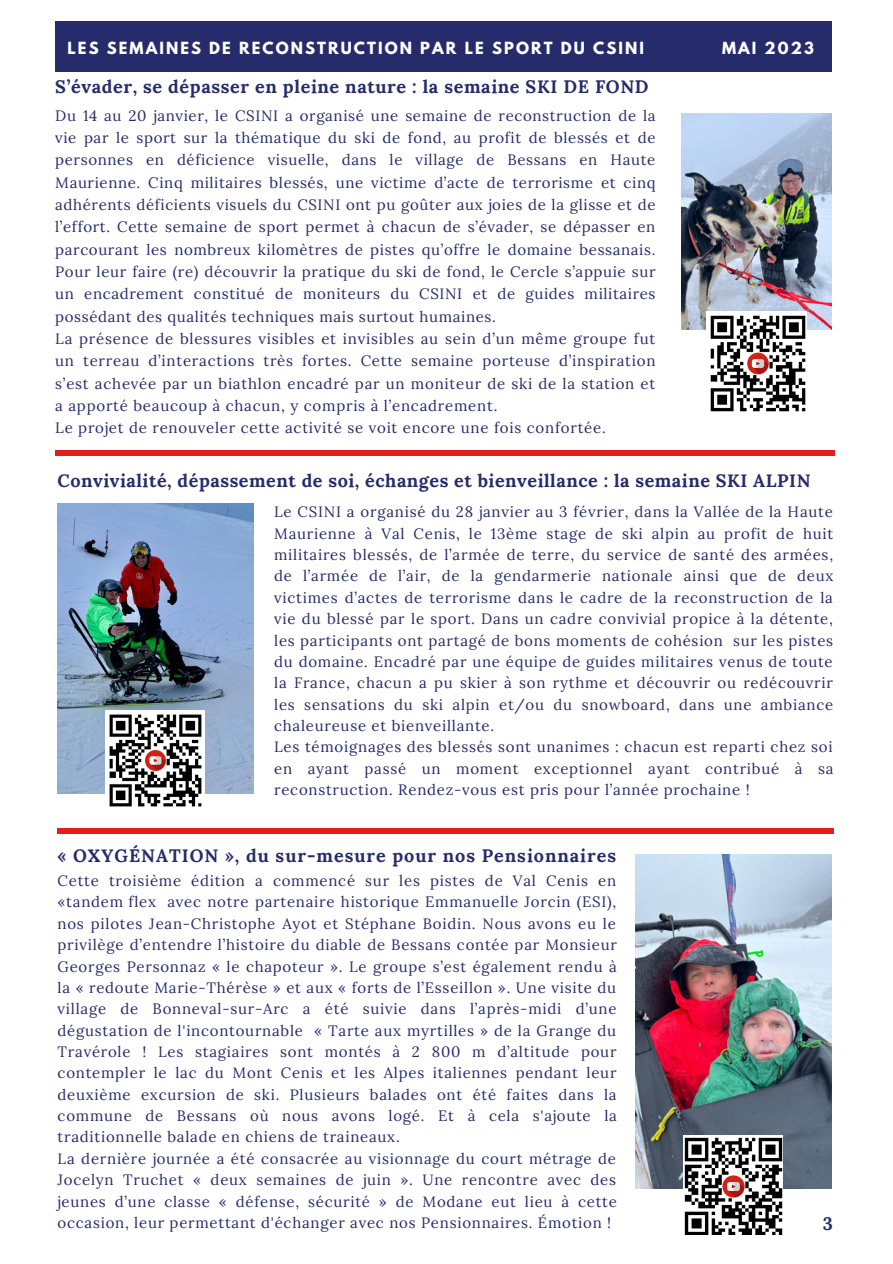
<style>
.page{position:relative;width:893px;height:1264px;background:#fff}
.page>*{position:absolute;margin:0;border:0;box-sizing:border-box;transform-origin:0 0}
.t1{font:700 18px "Lora";letter-spacing:.035em;color:#262c6b}
.t2{font:700 18px "Lora";letter-spacing:.055em;color:#262c6b}
.t3{font:15px/21.3px "Lora";letter-spacing:.05em;color:#262c6b;text-align:justify}
.t4{font:700 14.85px "League Spartan";letter-spacing:.14em;color:#fff}
</style>
<div class="page">
<div style="left:55px;top:21px;width:776px;height:51px;background:#262c6b"></div>
<img style="left:681px;top:113px;width:150px;height:216px">
<img style="left:706px;top:312px;width:100px;height:100px">
<div style="left:55px;top:450px;width:779px;height:6px;background:#e31d1b"></div>
<div style="left:58px;top:827px;width:776px;height:6px;background:#e31d1b"></div>
<img style="left:635px;top:854px;width:196px;height:334px">
<img style="left:683px;top:1135px;width:99px;height:99px">
<img style="left:58px;top:504px;width:195px;height:290px">
<img style="left:106px;top:710px;width:98px;height:97px">
<p class="t4" style="left:67px;top:40px;width:578px">LES SEMAINES DE RECONSTRUCTION PAR LE SPORT DU CSINI</p>
<p class="t1" style="left:55px;top:75px;width:595px">S’évader, se dépasser en pleine nature : la semaine SKI DE FOND</p>
<p class="t3" style="left:55px;top:104px;width:601px;line-height:22.4px">Du 14 au 20 janvier, le CSINI a organisé une semaine de reconstruction de la vie par le sport sur la thématique du ski de fond, au profit de blessés et de personnes en déficience visuelle, dans le village de Bessans en Haute Maurienne. Cinq militaires blessés, une victime d’acte de terrorisme et cinq adhérents déficients visuels du CSINI ont pu goûter aux joies de la glisse et de l’effort. Cette semaine de sport permet à chacun de s’évader, se dépasser en parcourant les nombreux kilomètres de pistes qu’offre le domaine bessanais.<br>Pour leur faire (re) découvrir la pratique du ski de fond, le Cercle s’appuie sur un encadrement constitué de moniteurs du CSINI et de guides militaires possédant des qualités techniques mais surtout humaines.</p>
<p class="t3" style="left:55px;top:327px;width:601px;line-height:22.4px">La présence de blessures visibles et invisibles au sein d’un même groupe fut un terreau d’interactions très fortes. Cette semaine porteuse d’inspiration s’est achevée par un biathlon encadré par un moniteur de ski de la station et a apporté beaucoup à chacun, y compris à l’encadrement.</p>
<p class="t3" style="left:55px;top:417px;width:552px">Le projet de renouveler cette activité se voit encore une fois confortée.</p>
<p class="t4" style="left:722px;top:40px;width:93px">MAI 2023</p>
<p class="t1" style="left:58px;top:469px;width:754px">Convivialité, dépassement de soi, échanges et bienveillance : la semaine SKI ALPIN</p>
<p class="t3" style="left:274px;top:501px;width:560px">Le CSINI a organisé du 28 janvier au 3 février, dans la Vallée de la Haute Maurienne à Val Cenis, le 13ème stage de ski alpin au profit de huit militaires blessés, de l’armée de terre, du service de santé des armées, de l’armée de l’air, de la gendarmerie nationale ainsi que de deux victimes d’actes de terrorisme dans le cadre de la reconstruction de la vie du blessé par le sport. Dans un cadre convivial propice à la détente, les participants ont partagé de bons moments de cohésion sur les pistes du domaine. Encadré par une équipe de guides militaires venus de toute la France, chacun a pu skier à son rythme et découvrir ou redécouvrir les sensations du ski alpin et/ou du snowboard, dans une ambiance chaleureuse et bienveillante.</p>
<p class="t3" style="left:274px;top:736px;width:560px">Les témoignages des blessés sont unanimes : chacun est reparti chez soi en ayant passé un moment exceptionnel ayant contribué à sa reconstruction. Rendez-vous est pris pour l’année prochaine !</p>
<p class="t2" style="left:58px;top:844px;width:560px">« OXYGÉNATION », du sur-mesure pour nos Pensionnaires</p>
<p class="t3" style="left:58px;top:869px;width:561px">Cette troisième édition a commencé sur les pistes de Val Cenis en «tandem flex avec notre partenaire historique Emmanuelle Jorcin (ESI), nos pilotes Jean-Christophe Ayot et Stéphane Boidin. Nous avons eu le privilège d’entendre l’histoire du diable de Bessans contée par Monsieur Georges Personnaz « le chapoteur ». Le groupe s’est également rendu à la « redoute Marie-Thérèse » et aux « forts de l’Esseillon ». Une visite du village de Bonneval-sur-Arc a été suivie dans l’après-midi d’une dégustation de l'incontournable « Tarte aux myrtilles » de la Grange du Travérole ! Les stagiaires sont montés à 2 800 m d’altitude pour contempler le lac du Mont Cenis et les Alpes italiennes pendant leur deuxième excursion de ski. Plusieurs balades ont été faites dans la commune de Bessans où nous avons logé. Et à cela s'ajoute la traditionnelle balade en chiens de traineaux.</p>
<p class="t3" style="left:58px;top:1147px;width:560px">La dernière journée a été consacrée au visionnage du court métrage de Jocelyn Truchet « deux semaines de juin ». Une rencontre avec des jeunes d’une classe « défense, sécurité » de Modane eut lieu à cette occasion, leur permettant d'échanger avec nos Pensionnaires. Émotion !</p>
<p class="t1" style="left:822px;top:1211px;width:12px">3</p>
</div>
